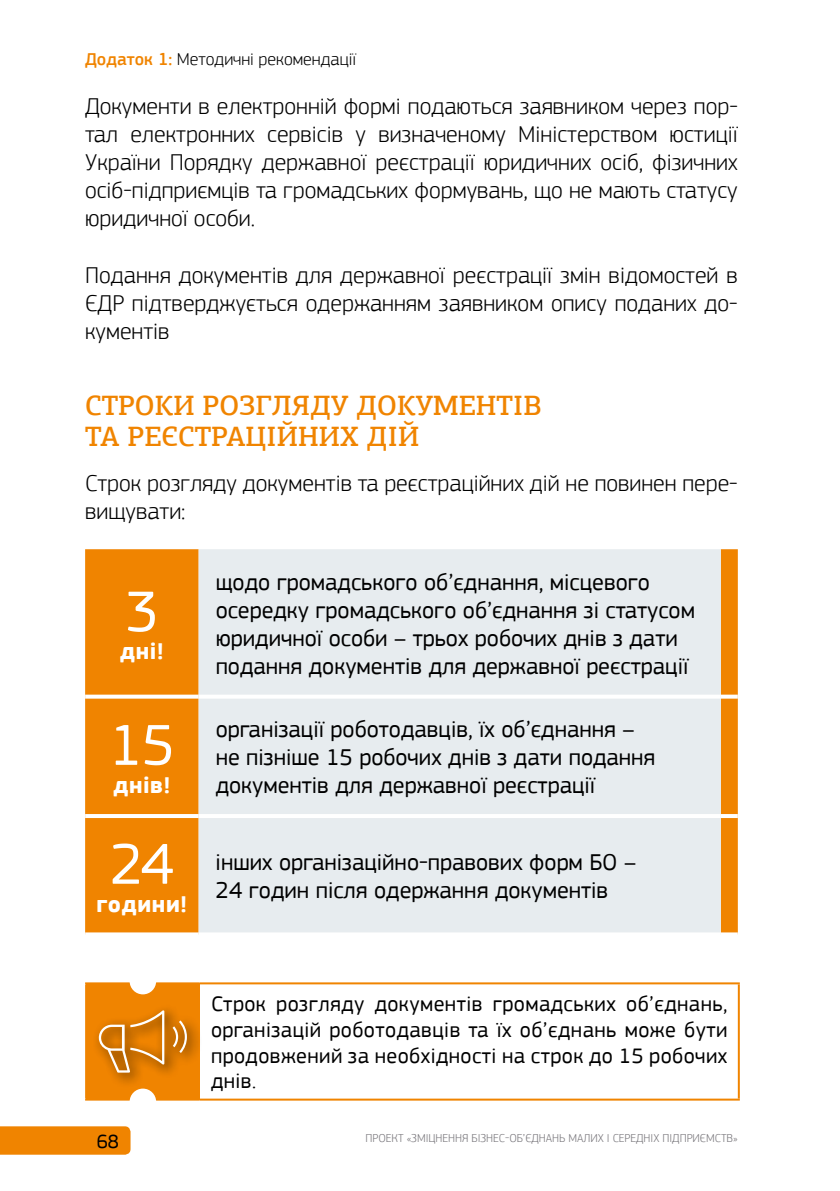
<style>
.page{position:relative;width:840px;height:1191px;background:#fff}
.page>*{position:absolute;margin:0;border:0;box-sizing:border-box;transform-origin:0 0}
.t1{font:60px "PF Square Sans Pro";color:#fff}
.t2{font:500 28px/30.8px "PF Agora Slab Pro";color:#f08400}
.t3{font:300 24px/28px "PF Square Sans Pro";color:#000;text-align:justify}
.t4{font:24px/28px "PF Square Sans Pro";color:#000}
.t5{font:700 24px "PF Square Sans Pro";letter-spacing:.025em;color:#fff}
.t6{font:22px/25.6px "PF Square Sans Pro";letter-spacing:.02em;color:#000;text-align:justify}
.t7{font:20px "PF Square Sans Pro";color:#000}
.t8{font:300 18px "PF Square Sans Pro";color:#000}
.t9{font:300 12px "PF Square Sans Pro";color:#757378}
.s1{font-weight:500;color:#f08400}
</style>
<div class="page">
<div style="left:0;top:1126px;width:130px;height:28px;background:#f08400"></div>
<div style="left:85px;top:549px;width:652px;height:383px;background:#f08400"></div>
<div style="left:198px;top:549px;width:522px;height:383px;background:#e7ecef"></div>
<svg style="left:85px;top:694px;width:113px;height:4px"></svg>
<svg style="left:198px;top:694px;width:522px;height:4px"></svg>
<svg style="left:720px;top:694px;width:17px;height:4px"></svg>
<hr style="left:85px;top:814px;width:113px;height:4px;background:#fff">
<hr style="left:198px;top:814px;width:522px;height:4px;background:#fff">
<hr style="left:720px;top:814px;width:17px;height:4px;background:#fff">
<svg style="left:85px;top:932px;width:113px;height:3px"></svg>
<svg style="left:720px;top:932px;width:17px;height:1px"></svg>
<div style="left:86px;top:983px;width:113px;height:116px;background:#f08400"></div>
<hr style="left:85px;top:984px;width:2px;height:114px;background:#f08400">
<hr style="left:85px;top:982px;width:114px;height:2px;background:#f08400">
<hr style="left:199px;top:982px;width:540px;height:2px;background:#f08400">
<hr style="left:737px;top:984px;width:2px;height:114px;background:#f08400">
<hr style="left:85px;top:1098px;width:114px;height:2px;background:#f08400">
<hr style="left:199px;top:1098px;width:540px;height:2px;background:#f08400">
<svg style="left:129px;top:982px;width:27px;height:12px"></svg>
<div style="left:92px;top:1003px;width:110px;height:84px;background:#000;opacity:.75"></div>
<svg style="left:172px;top:1020px;width:15px;height:33px"></svg>
<svg style="left:99px;top:1010px;width:65px;height:62px"></svg>
<svg style="left:129px;top:1088px;width:27px;height:13px"></svg>
<p class="t8" style="left:85px;top:48px;width:272px"><span class="s1">Додаток 1:</span> Методичні рекомендації</p>
<p class="t3" style="left:85px;top:92px;width:653px">Документи в електронній формі подаються заявником через пор&shy;тал електронних сервісів у визначеному Міністерством юстиції України Порядку державної реєстрації юридичних осіб, фізичних осіб-підприємців та громадських формувань, що не мають статусу юридичної особи.</p>
<p class="t3" style="left:85px;top:260px;width:653px">Подання документів для державної реєстрації змін відомостей в ЄДР підтверджується одержанням заявником опису поданих до&shy;кументів</p>
<p class="t2" style="left:85px;top:389px;width:458px">Строки розгляду документів та реєстраційних дій</p>
<p class="t3" style="left:85px;top:468px;width:653px">Строк розгляду документів та реєстраційних дій не повинен пере&shy;вищувати:</p>
<h1 class="t1" style="left:125px;top:576px;width:35px">3</h1>
<p class="t5" style="left:120px;top:637px;width:45px">дні!</p>
<h1 class="t1" style="left:109px;top:710px;width:67px">15</h1>
<p class="t5" style="left:113px;top:770px;width:59px">днів!</p>
<h1 class="t1" style="left:110px;top:829px;width:66px">24</h1>
<p class="t5" style="left:96px;top:889px;width:92px">години!</p>
<p class="t4" style="left:215px;top:568px;width:480px">щодо громадського об’єднання, місцевого осередку громадського об’єднання зі статусом юридичної особи – трьох робочих днів з дати подання документів для державної реєстрації</p>
<p class="t4" style="left:215px;top:715px;width:441px">організації роботодавців, їх об’єднання – не пізніше 15 робочих днів з дати подання документів для державної реєстрації</p>
<p class="t4" style="left:215px;top:848px;width:422px">інших організаційно-правових форм БО –<br>24 годин після одержання документів</p>
<p class="t7" style="left:97px;top:1129px;width:24px">68</p>
<p class="t6" style="left:211px;top:991px;width:517px">Строк розгляду документів громадських об’єднань, організацій роботодавців та їх об’єднань може бути продовжений за необхідності на строк до 15 робочих днів.</p>
<p class="t9" style="left:365px;top:1130px;width:373px">Проект «Зміцнення бізнес-об’єднань малих і середніх підприємств»</p>
</div>
